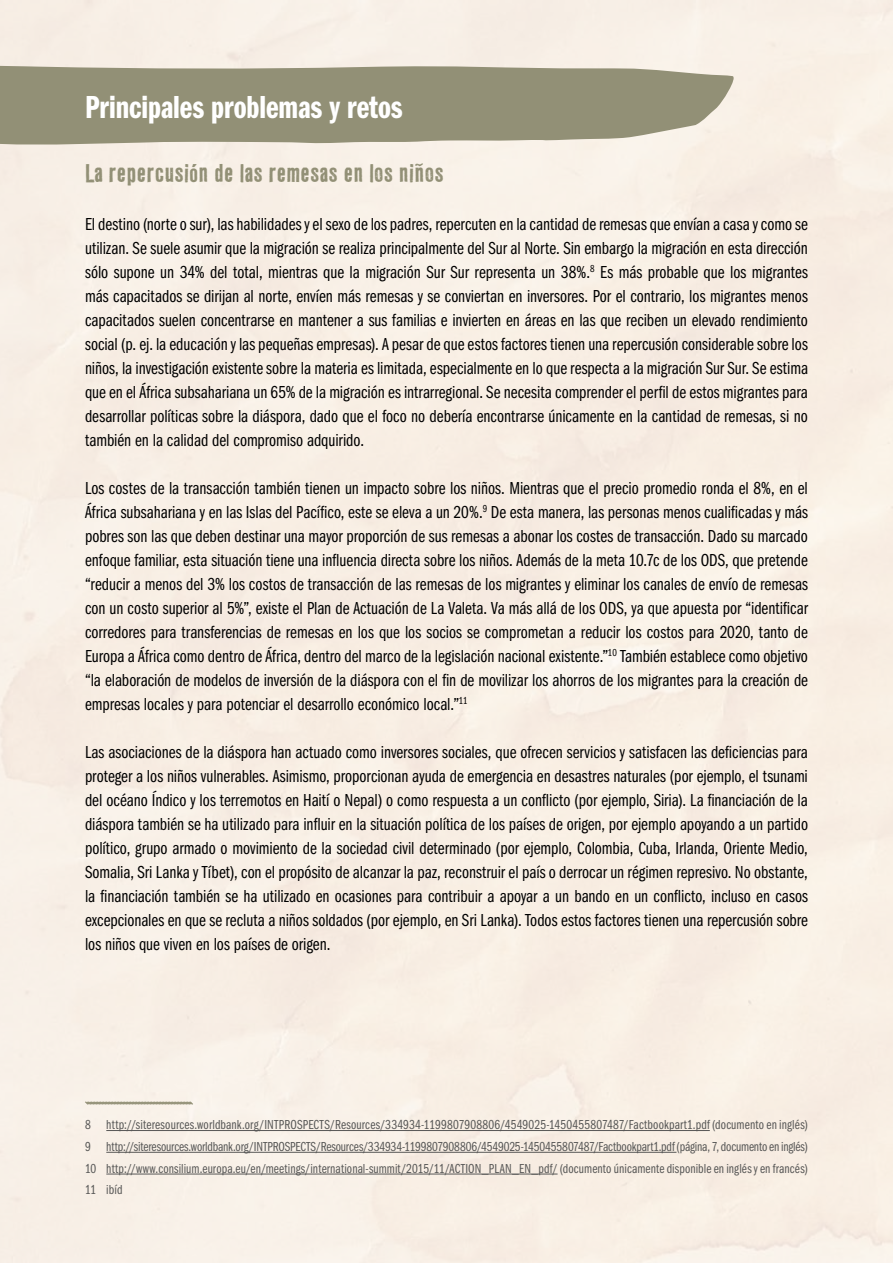
<style>
.page{position:relative;width:893px;height:1263px;background:#fff}
.page>*{position:absolute;margin:0;border:0;box-sizing:border-box;transform-origin:0 0}
.t1{font:33px "ITC Franklin Gothic Std Dm Cp";color:#fff}
.t2{font:22.5px "LL Rubber Grotesque";letter-spacing:-.03em;color:#929076}
.t3{font:18px/24px "ITC Franklin Gothic Std Bk Cp";letter-spacing:-.005em;color:#000;text-align:justify}
.t4{font:13.5px/21.8px "ITC Franklin Gothic Std Bk Cp";letter-spacing:.005em;color:#575756;text-align:justify}
</style>
<div class="page">
<svg style="left:0;top:65px;width:738px;height:82px;background:#a09d85"></svg>
<svg style="left:84px;top:1101px;width:110px;height:4px"></svg>
<hr style="left:106px;top:1130px;width:604px;height:1px;background:#575756">
<hr style="left:106px;top:1152px;width:570px;height:1px;background:#575756">
<hr style="left:106px;top:1174px;width:452px;height:1px;background:#575756">
<h1 class="t1" style="left:85px;top:89px;width:319px">Principales problemas y retos</h1>
<p class="t2" style="left:85px;top:159px;width:361px">La repercusión de las remesas en los niños</p>
<p class="t3" style="left:85px;top:212px;width:724px">El destino (norte o sur), las habilidades y el sexo de los padres, repercuten en la cantidad de remesas que envían a casa y como se utilizan. Se suele asumir que la migración se realiza principalmente del Sur al Norte. Sin embargo la migración en esta dirección sólo supone un 34% del total, mientras que la migración Sur Sur representa un 38%.<sup>8</sup> Es más probable que los migrantes más capacitados se dirijan al norte, envíen más remesas y se conviertan en inversores. Por el contrario, los migrantes menos capacitados suelen concentrarse en mantener a sus familias e invierten en áreas en las que reciben un elevado rendimiento social (p. ej. la educación y las pequeñas empresas). A pesar de que estos factores tienen una repercusión considerable sobre los niños, la investigación existente sobre la materia es limitada, especialmente en lo que respecta a la migración Sur Sur. Se estima que en el África subsahariana un 65% de la migración es intrarregional. Se necesita comprender el perfil de estos migrantes para desarrollar políticas sobre la diáspora, dado que el foco no debería encontrarse únicamente en la cantidad de remesas, si no también en la calidad del compromiso adquirido.</p>
<p class="t3" style="left:85px;top:476px;width:724px">Los costes de la transacción también tienen un impacto sobre los niños. Mientras que el precio promedio ronda el 8%, en el África subsahariana y en las Islas del Pacífico, este se eleva a un 20%.<sup>9</sup> De esta manera, las personas menos cualificadas y más pobres son las que deben destinar una mayor proporción de sus remesas a abonar los costes de transacción. Dado su marcado enfoque familiar, esta situación tiene una influencia directa sobre los niños. Además de la meta 10.7c de los ODS, que pretende “reducir a menos del 3% los costos de transacción de las remesas de los migrantes y eliminar los canales de envío de remesas con un costo superior al 5%”, existe el Plan de Actuación de La Valeta. Va más allá de los ODS, ya que apuesta por “identificar corredores para transferencias de remesas en los que los socios se comprometan a reducir los costos para 2020, tanto de Europa a África como dentro de África, dentro del marco de la legislación nacional existente.”<sup>10</sup> También establece como objetivo “la elaboración de modelos de inversión de la diáspora con el fin de movilizar los ahorros de los migrantes para la creación de empresas locales y para potenciar el desarrollo económico local.”<sup>11</sup></p>
<p class="t3" style="left:85px;top:740px;width:724px">Las asociaciones de la diáspora han actuado como inversores sociales, que ofrecen servicios y satisfacen las deficiencias para proteger a los niños vulnerables. Asimismo, proporcionan ayuda de emergencia en desastres naturales (por ejemplo, el tsunami del océano Índico y los terremotos en Haití o Nepal) o como respuesta a un conflicto (por ejemplo, Siria). La financiación de la diáspora también se ha utilizado para influir en la situación política de los países de origen, por ejemplo apoyando a un partido político, grupo armado o movimiento de la sociedad civil determinado (por ejemplo, Colombia, Cuba, Irlanda, Oriente Medio, Somalia, Sri Lanka y Tíbet), con el propósito de alcanzar la paz, reconstruir el país o derrocar un régimen represivo. No obstante, la financiación también se ha utilizado en ocasiones para contribuir a apoyar a un bando en un conflicto, incluso en casos excepcionales en que se recluta a niños soldados (por ejemplo, en Sri Lanka). Todos estos factores tienen una repercusión sobre los niños que viven en los países de origen.</p>
<p class="t4" style="left:85px;top:1114px;width:724px">8 http://siteresources.worldbank.org/INTPROSPECTS/Resources/334934-1199807908806/4549025-1450455807487/Factbookpart1.pdf (documento en inglés)<br>9 http://siteresources.worldbank.org/INTPROSPECTS/Resources/334934-1199807908806/4549025-1450455807487/Factbookpart1.pdf (página, 7, documento en inglés)<br>10 http://www.consilium.europa.eu/en/meetings/international-summit/2015/11/ACTION_PLAN_EN_pdf/ (documento únicamente disponible en inglés y en francés)<br>11 ibíd</p>
</div>
